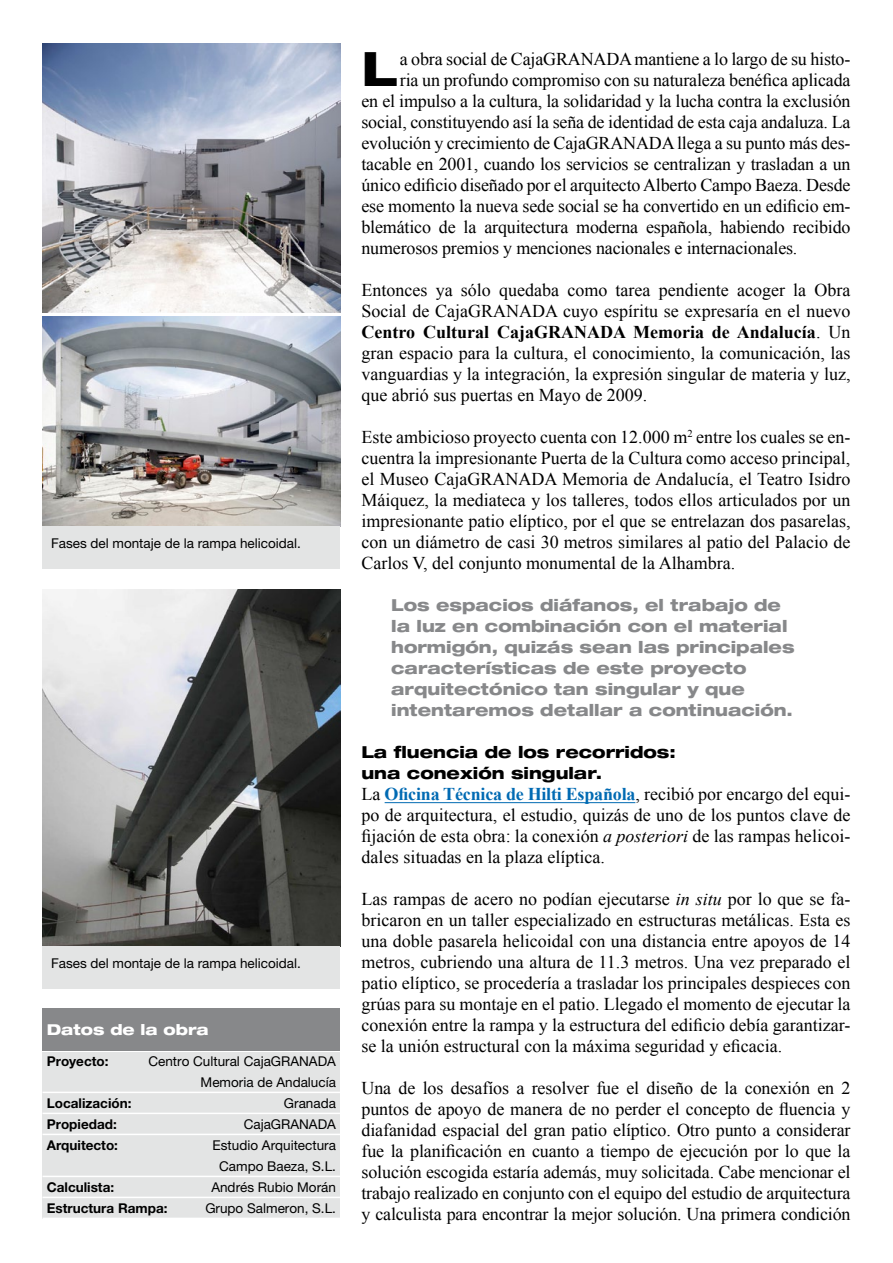
<style>
.page{position:relative;width:893px;height:1263px;background:#fff}
.page>*{position:absolute;margin:0;border:0;box-sizing:border-box;transform-origin:0 0}
._01_TEX_capitular{font:800 expanded 47.4px "Helvetica Neue LT Pro";color:#000}
._00_TEX_generico{font:18px/21px "Times New Roman";color:#000;text-align:justify}
._01_TEX_capitular-2{font:18px "Times New Roman";letter-spacing:-.01em;color:#000}
._03_DESTACADO{font:800 expanded 16.5px/21px "Helvetica Neue LT Pro";color:#87888a}
._02_TEX_ladillo{font:800 expanded 16.5px/21px "Helvetica Neue LT Pro";color:#000}
.t1{font:800 expanded 15px "Helvetica Neue LT Pro";color:#fff}
.texto_tabla_datos{font:13.5px/21px "Helvetica Neue LT Pro";color:#000;text-align:right}
.Pie_de_foto{font:13.5px "Helvetica Neue LT Pro";color:#000}
.texto_tabla_datos-2{font:700 13.5px "Helvetica Neue LT Pro";color:#000}
.s1{font-weight:700}
.s2{font-weight:700;color:#006ab3}
.s3{font-style:italic}
</style>
<div class="page">
<hr style="left:385px;top:802px;width:250px;height:1px;background:#006ab3">
<img style="left:43px;top:44px;width:297px;height:268px">
<img style="left:43px;top:317px;width:297px;height:210px">
<div style="left:43px;top:527px;width:297px;height:42px;background:#e3e4e4"></div>
<img style="left:43px;top:590px;width:297px;height:357px">
<div style="left:43px;top:947px;width:297px;height:42px;background:#e3e4e4"></div>
<div style="left:43px;top:1008px;width:297px;height:42px;background:#87888a"></div>
<div style="left:43px;top:1052px;width:297px;height:167px;background:#e3e4e4"></div>
<hr style="left:43px;top:1092px;width:297px;height:1px;background:#fff">
<hr style="left:43px;top:1113px;width:297px;height:1px;background:#fff">
<hr style="left:43px;top:1134px;width:297px;height:1px;background:#fff">
<hr style="left:43px;top:1176px;width:297px;height:1px;background:#fff">
<hr style="left:43px;top:1197px;width:297px;height:1px;background:#fff">
<hr style="left:43px;top:1218px;width:297px;height:1px;background:#fff">
<p class="Pie_de_foto" style="left:51px;top:535px;width:251px">Fases del montaje de la rampa helicoidal.</p>
<p class="Pie_de_foto" style="left:51px;top:955px;width:251px">Fases del montaje de la rampa helicoidal.</p>
<p class="t1" style="left:47px;top:1020px;width:164px">Datos de la obra</p>
<p class="texto_tabla_datos-2" style="left:47px;top:1053px;width:63px">Proyecto:</p>
<p class="texto_tabla_datos" style="left:148px;top:1051px;width:189px">Centro Cultural CajaGRANADA<br>Memoria de Andalucía</p>
<p class="texto_tabla_datos-2" style="left:47px;top:1095px;width:86px">Localización:</p>
<p class="texto_tabla_datos" style="left:284px;top:1093px;width:54px">Granada</p>
<p class="texto_tabla_datos-2" style="left:47px;top:1116px;width:71px">Propiedad:</p>
<p class="texto_tabla_datos" style="left:244px;top:1114px;width:94px">CajaGRANADA</p>
<p class="texto_tabla_datos-2" style="left:47px;top:1137px;width:73px">Arquitecto:</p>
<p class="texto_tabla_datos" style="left:213px;top:1135px;width:125px;text-align:center">Estudio Arquitectura<br>Campo Baeza, S.L.</p>
<p class="texto_tabla_datos-2" style="left:47px;top:1179px;width:69px">Calculista:</p>
<p class="texto_tabla_datos" style="left:211px;top:1177px;width:126px">Andrés Rubio Morán</p>
<p class="texto_tabla_datos-2" style="left:47px;top:1200px;width:122px">Estructura Rampa:</p>
<p class="texto_tabla_datos" style="left:205px;top:1198px;width:132px">Grupo Salmeron, S.L.</p>
<p class="_01_TEX_capitular" style="left:361px;top:38px;width:38px">L</p>
<p class="_01_TEX_capitular-2" style="left:400px;top:46px;width:452px">a obra social de CajaGRANADA mantiene a lo largo de su histo-</p>
<p class="_01_TEX_capitular-2" style="left:400px;top:67px;width:452px">ria un profundo compromiso con su naturaleza benéfica aplicada</p>
<p class="_01_TEX_capitular-2" style="left:361px;top:88px;width:491px">en el impulso a la cultura, la solidaridad y la lucha contra la exclusión</p>
<p class="_01_TEX_capitular-2" style="left:361px;top:109px;width:491px">social, constituyendo así la seña de identidad de esta caja andaluza. La</p>
<p class="_01_TEX_capitular-2" style="left:361px;top:130px;width:490px">evolución y crecimiento de CajaGRANADA llega a su punto más des-</p>
<p class="_01_TEX_capitular-2" style="left:361px;top:151px;width:491px">tacable en 2001, cuando los servicios se centralizan y trasladan a un</p>
<p class="_01_TEX_capitular-2" style="left:361px;top:172px;width:491px">único edificio diseñado por el arquitecto Alberto Campo Baeza. Desde</p>
<p class="_01_TEX_capitular-2" style="left:361px;top:193px;width:490px">ese momento la nueva sede social se ha convertido en un edificio em-</p>
<p class="_01_TEX_capitular-2" style="left:361px;top:214px;width:491px">blemático de la arquitectura moderna española, habiendo recibido</p>
<p class="_01_TEX_capitular-2" style="left:361px;top:235px;width:437px">numerosos premios y menciones nacionales e internacionales.</p>
<p class="_00_TEX_generico" style="left:361px;top:279px;width:491px">Entonces ya sólo quedaba como tarea pendiente acoger la Obra Social de CajaGRANADA cuyo espíritu se expresaría en el nuevo <span class="s1">Centro Cultural CajaGRANADA Memoria de Andalucía</span>. Un gran espacio para la cultura, el conocimiento, la comunicación, las vanguardias y la integración, la expresión singular de materia y luz, que abrió sus puertas en Mayo de 2009.</p>
<p class="_00_TEX_generico" style="left:361px;top:426px;width:491px">Este ambicioso proyecto cuenta con 12.000 m<sup>2</sup> entre los cuales se en&shy;cuentra la impresionante Puerta de la Cultura como acceso principal, el Museo CajaGRANADA Memoria de Andalucía, el Teatro Isidro Máiquez, la mediateca y los talleres, todos ellos articulados por un impresionante patio elíptico, por el que se entrelazan dos pasarelas, con un diámetro de casi 30 metros similares al patio del Palacio de Carlos V, del conjunto monumental de la Alhambra.</p>
<p class="_03_DESTACADO" style="left:391px;top:594px;width:405px">Los espacios diáfanos, el trabajo de la luz en combinación con el material hormigón, quizás sean las principales características de este proyecto arquitectónico tan singular y que intentaremos detallar a continuación.</p>
<p class="_02_TEX_ladillo" style="left:361px;top:741px;width:316px">La fluencia de los recorridos: una conexión singular.</p>
<p class="_00_TEX_generico" style="left:361px;top:783px;width:490px">La <span class="s2">Oficina Técnica de Hilti Española</span>, recibió por encargo del equi&shy;po de arquitectura, el estudio, quizás de uno de los puntos clave de fijación de esta obra: la conexión <span class="s3">a posteriori</span> de las rampas helicoi&shy;dales situadas en la plaza elíptica.</p>
<p class="_00_TEX_generico" style="left:361px;top:888px;width:490px">Las rampas de acero no podían ejecutarse <span class="s3">in situ</span> por lo que se fa&shy;bricaron en un taller especializado en estructuras metálicas. Esta es una doble pasarela helicoidal con una distancia entre apoyos de 14 metros, cubriendo una altura de 11.3 metros. Una vez preparado el patio elíptico, se procedería a trasladar los principales despieces con grúas para su montaje en el patio. Llegado el momento de ejecutar la conexión entre la rampa y la estructura del edificio debía garantizar&shy;se la unión estructural con la máxima seguridad y eficacia.</p>
<p class="_00_TEX_generico" style="left:361px;top:1077px;width:491px">Una de los desafíos a resolver fue el diseño de la conexión en 2 puntos de apoyo de manera de no perder el concepto de fluencia y diafanidad espacial del gran patio elíptico. Otro punto a considerar fue la planificación en cuanto a tiempo de ejecución por lo que la solución escogida estaría además, muy solicitada. Cabe mencionar el trabajo realizado en conjunto con el equipo del estudio de arquitectura y calculista para encontrar la mejor solución. Una primera condición</p>
</div>
